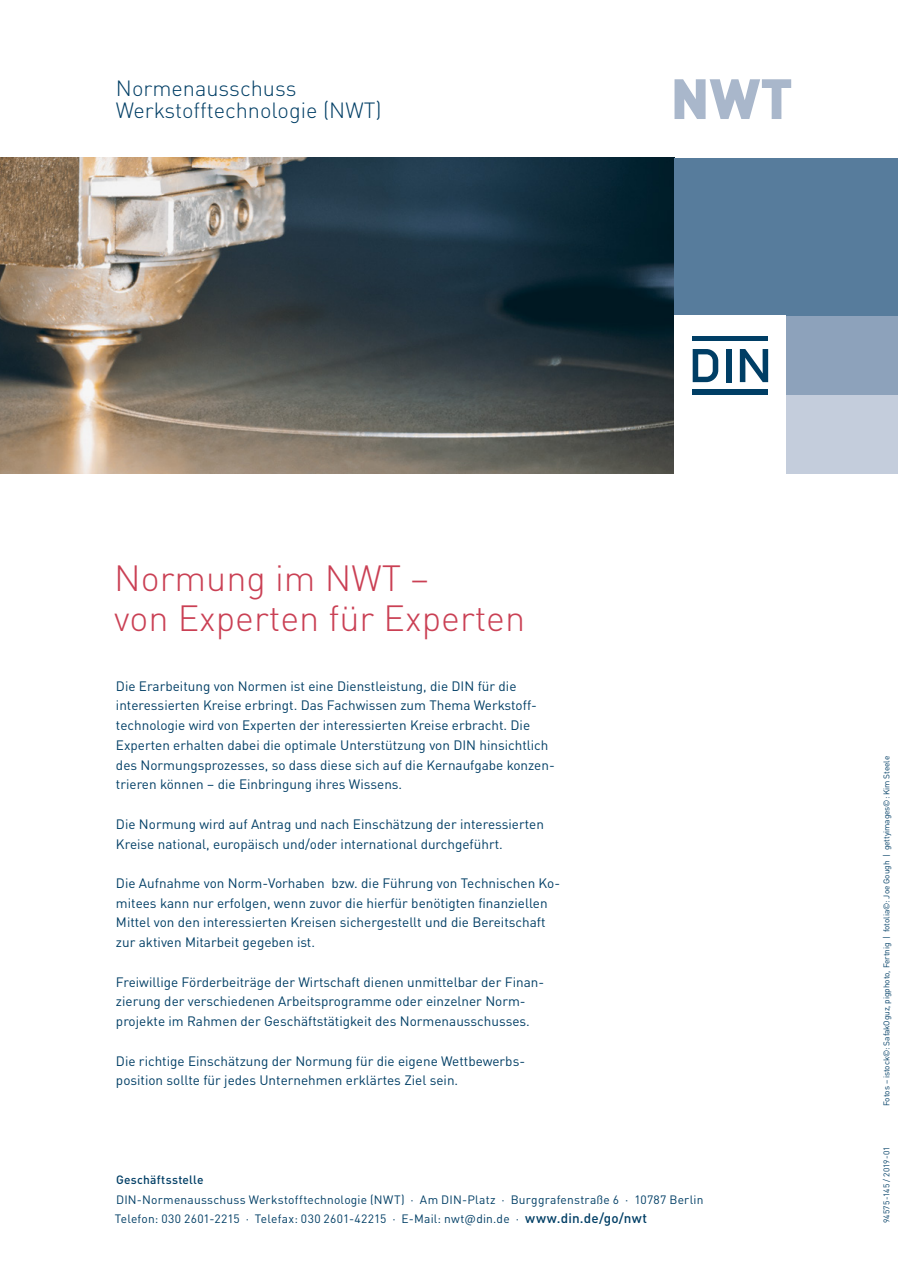
<style>
.page{position:relative;width:898px;height:1263px;background:#fff}
.page>*{position:absolute;margin:0;border:0;box-sizing:border-box;transform-origin:0 0}
.t1{font:900 55.8px "DINOT";color:#a9b7cb}
.NA_Head_24pt{font:300 36px "DINOT";color:#ca4054}
.NA_Ausschuss{font:300 21.75px/22.5px "DINOT";color:#003e65}
.NA_Body_9pt{font:13.5px/19.8px "DINOT";color:#003e65}
.t2{font:12px/19.8px "DINOT";letter-spacing:.015em;color:#003e65}
.t3{font:500 12px "DINOT";letter-spacing:.02em;color:#003e65}
.t4{font:8.25px "DINOT";letter-spacing:-.01em;color:#003e65}
.t5{font:8.25px "DINOT";letter-spacing:.025em;color:#003e65}
.s1{font-weight:500;font-size:13.5px}
</style>
<div class="page">
<img style="left:0;top:158px;width:674px;height:316px">
<div style="left:674px;top:158px;width:223px;height:158px;background:#577c9c"></div>
<svg style="left:692px;top:349px;width:26px;height:33px"></svg>
<div style="left:692px;top:336px;width:75px;height:5px;background:#003e65"></div>
<div style="left:725px;top:349px;width:6px;height:33px;background:#003e65"></div>
<svg style="left:739px;top:349px;width:28px;height:33px"></svg>
<div style="left:692px;top:390px;width:75px;height:5px;background:#003e65"></div>
<div style="left:786px;top:316px;width:111px;height:79px;background:#8da2bb"></div>
<div style="left:786px;top:395px;width:111px;height:79px;background:#c4cddc"></div>
<p class="NA_Ausschuss" style="left:116px;top:76px;width:267px">Normenausschuss<br>Werkstofftechnologie (NWT)</p>
<h1 class="t1" style="left:670px;top:61px;width:124px">NWT</h1>
<p class="NA_Head_24pt" style="left:114px;top:556px;width:316px">Normung im NWT –</p>
<p class="NA_Head_24pt" style="left:114px;top:596px;width:412px">von Experten für Experten</p>
<p class="NA_Body_9pt" style="left:116px;top:676px;width:438px">Die Erarbeitung von Normen ist eine Dienstleistung, die DIN für die interessierten Kreise erbringt. Das Fachwissen zum Thema Werkstoff&shy;technologie wird von Experten der interessierten Kreise erbracht. Die Experten erhalten dabei die optimale Unterstützung von DIN hinsichtlich des Normungsprozesses, so dass diese sich auf die Kernaufgabe konzen&shy;trieren können – die Einbringung ihres Wissens.</p>
<p class="NA_Body_9pt" style="left:116px;top:814px;width:429px">Die Normung wird auf Antrag und nach Einschätzung der interessierten<br>Kreise national, europäisch und/oder international durchgeführt.</p>
<p class="NA_Body_9pt" style="left:116px;top:873px;width:445px">Die Aufnahme von Norm-Vorhaben bzw. die Führung von Technischen Ko&shy;mitees kann nur erfolgen, wenn zuvor die hierfür benötigten finanziellen Mittel von den interessierten Kreisen sichergestellt und die Bereitschaft zur aktiven Mitarbeit gegeben ist.</p>
<p class="NA_Body_9pt" style="left:116px;top:972px;width:427px">Freiwillige Förderbeiträge der Wirtschaft dienen unmittelbar der Finan&shy;zierung der verschiedenen Arbeitsprogramme oder einzelner Norm&shy;projekte im Rahmen der Geschäftstätigkeit des Normenausschusses.</p>
<p class="NA_Body_9pt" style="left:116px;top:1050px;width:410px">Die richtige Einschätzung der Normung für die eigene Wettbewerbs&shy;position sollte für jedes Unternehmen erklärtes Ziel sein.</p>
<p class="t3" style="left:116px;top:1172px;width:89px">Geschäftsstelle</p>
<p class="t2" style="left:115px;top:1189px;width:590px">DIN-Normenausschuss Werkstofftechnologie (NWT) · Am DIN-Platz · Burggrafenstraße 6 · 10787 Berlin<br>Telefon: 030 2601-2215 · Telefax: 030 2601-42215 · E-Mail: nwt@din.de · <span class="s1">www.din.de/go/nwt</span></p>
<p class="t4" style="left:881px;top:1106px;width:351px;rotate:-90deg">Fotos – istock©: SafakOguz, pigphoto, Fertnig | fotolia©: Joe Gough | gettyimages©: Kim Steele</p>
<p class="t5" style="left:881px;top:1223px;width:78px;rotate:-90deg">94575-145 / 2019-01</p>
</div>
